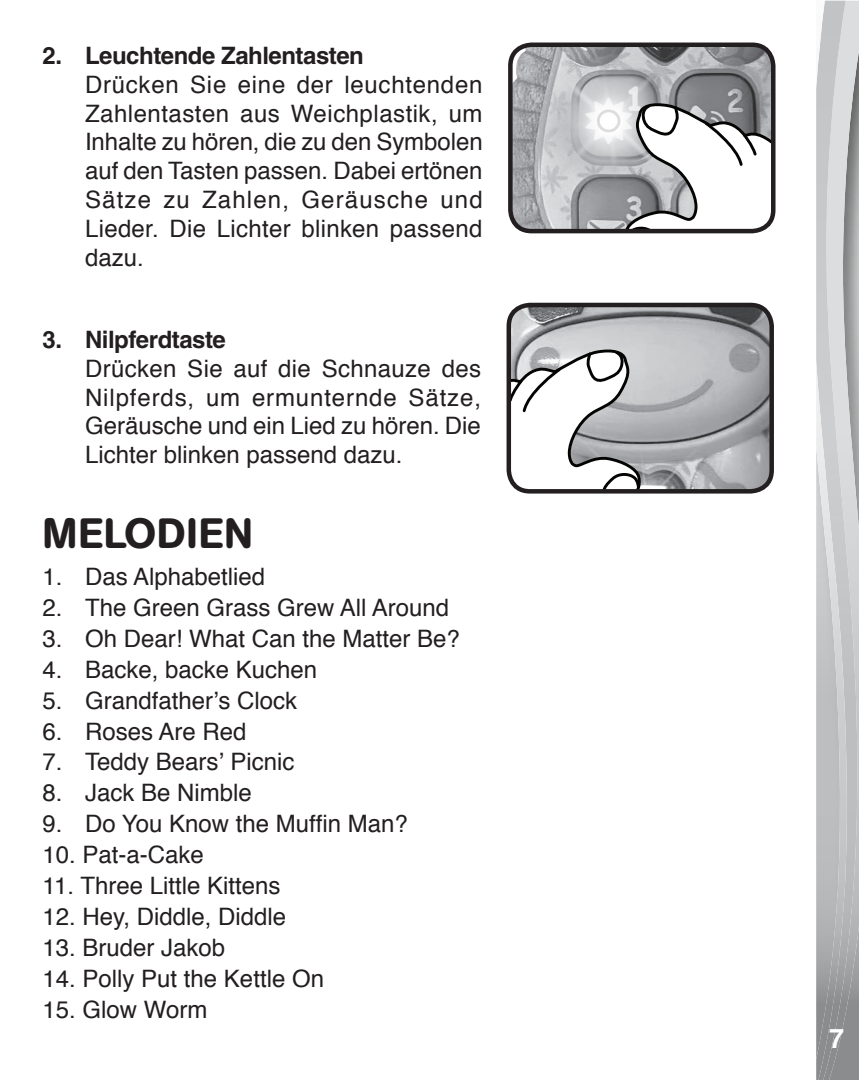
<style>
.page{position:relative;width:859px;height:1080px;background:#fff}
.page>*{position:absolute;margin:0;border:0;box-sizing:border-box;transform-origin:0 0}
.Headline{font:500 42px "AG Book Rounded";letter-spacing:.02em;color:#231f20}
.t1{font:700 27px "Helvetica";color:#fff}
.body_text1{font:24px/28.8px "Helvetica";color:#231f20;text-align:justify}
.body_text1-2{font:700 24px "Helvetica";letter-spacing:-.02em;color:#231f20}
</style>
<div class="page">
<img style="left:849px;top:1px;width:10px;height:1079px">
<img style="left:816px;top:1px;width:33px;height:1079px">
<img style="left:644px;top:306px;width:125px;height:183px">
<svg style="left:511px;top:308px;width:133px;height:181px"></svg>
<div style="left:506px;top:303px;width:268px;height:191px;border:4px solid #231f20;border-radius:21px"></div>
<img style="left:511px;top:46px;width:110px;height:184px">
<svg style="left:621px;top:45px;width:152px;height:185px"></svg>
<div style="left:508px;top:43px;width:267px;height:190px;border:4px solid #231f20;border-radius:21px"></div>
<p class="body_text1-2" style="left:43px;top:41px;width:323px">2. Leuchtende Zahlentasten</p>
<p class="body_text1" style="left:85px;top:71px;width:399px">Drücken Sie eine der leuchtenden Zahlentasten aus Weichplastik, um Inhalte zu hören, die zu den Symbolen auf den Tasten passen. Dabei ertönen Sätze zu Zahlen, Geräusche und Lieder. Die Lichter blinken passend dazu.</p>
<p class="body_text1-2" style="left:43px;top:325px;width:185px">3. Nilpferdtaste</p>
<p class="body_text1" style="left:85px;top:355px;width:398px">Drücken Sie auf die Schnauze des Nilpferds, um ermunternde Sätze, Geräusche und ein Lied zu hören. Die Lichter blinken passend dazu.</p>
<p class="Headline" style="left:43px;top:508px;width:212px">MELODIEN</p>
<p class="body_text1" style="left:43px;top:563px;width:224px">1. Das Alphabetlied</p>
<p class="body_text1" style="left:43px;top:594px;width:408px">2. The Green Grass Grew All Around</p>
<p class="body_text1" style="left:43px;top:625px;width:419px">3. Oh Dear! What Can the Matter Be?</p>
<p class="body_text1" style="left:43px;top:656px;width:276px">4. Backe, backe Kuchen</p>
<p class="body_text1" style="left:43px;top:687px;width:256px">5. Grandfather’s Clock</p>
<p class="body_text1" style="left:43px;top:717px;width:205px">6. Roses Are Red</p>
<p class="body_text1" style="left:43px;top:748px;width:253px">7. Teddy Bears’ Picnic</p>
<p class="body_text1" style="left:43px;top:779px;width:211px">8. Jack Be Nimble</p>
<p class="body_text1" style="left:43px;top:810px;width:367px">9. Do You Know the Muffin Man?</p>
<p class="body_text1" style="left:43px;top:841px;width:163px">10. Pat-a-Cake</p>
<p class="body_text1" style="left:43px;top:872px;width:239px">11. Three Little Kittens</p>
<p class="body_text1" style="left:43px;top:903px;width:245px">12. Hey, Diddle, Diddle</p>
<p class="body_text1" style="left:43px;top:934px;width:184px">13. Bruder Jakob</p>
<p class="body_text1" style="left:43px;top:965px;width:283px">14. Polly Put the Kettle On</p>
<p class="body_text1" style="left:43px;top:996px;width:166px">15. Glow Worm</p>
<p class="t1" style="left:829px;top:1022px;width:17px">7</p>
</div>
